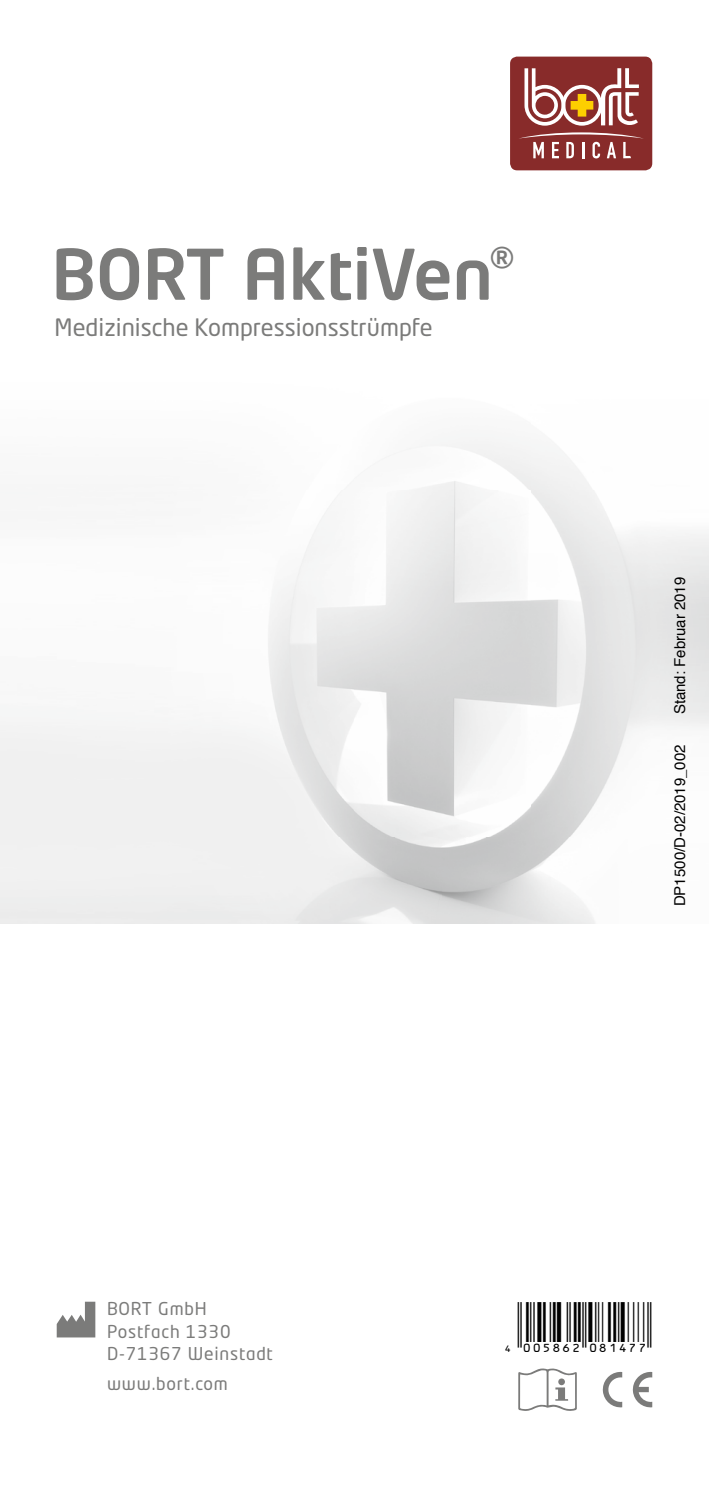
<style>
.page{position:relative;width:709px;height:1489px;background:#fff}
.page>*{position:absolute;margin:0;border:0;box-sizing:border-box;transform-origin:0 0}
.t1{font:500 68.75px "Neo Tech Pro";color:#7b7b7a}
.t2{font:23.75px "Neo Tech Std";color:#7b7b7a}
.t3{font:22.5px "ID Automation UPCEANXS";letter-spacing:.02em;color:#000}
.t4{font:17.5px/22.5px "Neo Tech Std";letter-spacing:.045em;color:#7b7b7a}
.t5{font:15px "Helvetica";color:#000}
</style>
<div class="page">
<img style="left:0;top:144px;width:708px;height:779px">
<div style="left:510px;top:57px;width:142px;height:113px;background:#882b2a;border-radius:7px"></div>
<svg style="left:524px;top:68px;width:115px;height:58px"></svg>
<svg style="left:519px;top:132px;width:124px;height:26px"></svg>
<svg style="left:602px;top:1371px;width:20px;height:36px"></svg>
<svg style="left:632px;top:1371px;width:20px;height:36px"></svg>
<svg style="left:57px;top:1301px;width:38px;height:36px"></svg>
<svg style="left:518px;top:1368px;width:59px;height:43px"></svg>
<div style="left:558px;top:1378px;width:7px;height:6px;background:#7b7b7a;border-radius:50%"></div>
<hr style="left:708px;top:0;width:1px;height:1488px;background:#e5007d">
<h1 class="t1" style="left:51px;top:231px;width:464px">BORT AktiVen<sup>®</sup></h1>
<h2 class="t2" style="left:55px;top:313px;width:380px">Medizinische Kompressionsstrümpfe</h2>
<p class="t5" style="left:668px;top:714px;width:139px;rotate:-90deg">Stand: Februar 2019</p>
<p class="t5" style="left:668px;top:906px;width:163px;rotate:-90deg">DP1500/D-02/2019_002</p>
<p class="t4" style="left:107px;top:1296px;width:167px">BORT GmbH<br>Postfach 1330<br>D-71367 Weinstadt</p>
<p class="t4" style="left:107px;top:1371px;width:122px">www.bort.com</p>
<p class="t3" style="left:498px;top:1320px;width:155px">Y(0A58GC*KSLORR(</p>
</div>
